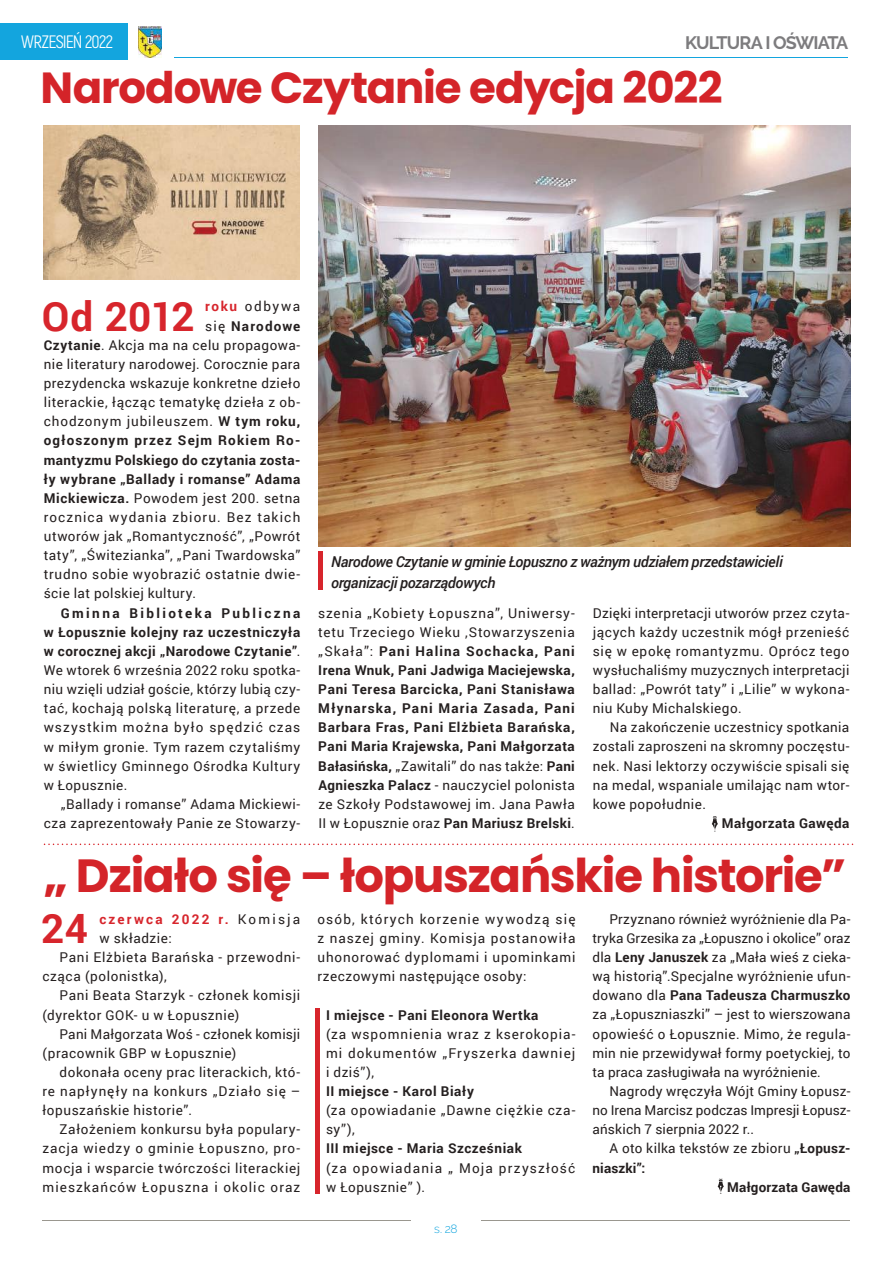
<style>
.page{position:relative;width:893px;height:1263px;background:#fff}
.page>*{position:absolute;margin:0;border:0;box-sizing:border-box;transform-origin:0 0}
.t1{font:700 46.5px "Poppins";letter-spacing:-.025em;color:#d42429}
.t2{font:700 43.5px "Poppins";letter-spacing:-.025em;color:#d42429}
.t3{font:700 40.35px "Roboto";letter-spacing:.005em;color:#d7252c}
.t4{font:700 18px "Raleway";letter-spacing:-.06em;color:#7d7c7e}
.t5{font:18px "Akrobat";letter-spacing:-.045em;color:#fff}
.t6{font:italic 500 15px/21px "Roboto";letter-spacing:-.02em;color:#241f1f}
.t7{font:13.5px/19.2px "Roboto";letter-spacing:.04em;color:#241f1f;text-align:justify}
.t8{font:700 13.5px/19.2px "Roboto";letter-spacing:.04em;color:#241f1f;text-align:justify}
.t9{font:13.5px "Roboto";letter-spacing:.02em;color:#241f1f}
.t10{font:13.5px "Roboto";letter-spacing:.065em;color:#241f1f}
.t11{font:13.5px "Roboto";letter-spacing:.08em;color:#241f1f}
.t12{font:13.5px/19.2px "Roboto";letter-spacing:.085em;color:#241f1f}
.t13{font:700 13.5px "Roboto";letter-spacing:.085em;color:#241f1f}
.t14{font:13.5px/19.2px "Roboto";letter-spacing:.06em;color:#241f1f}
.t15{font:13.5px "Roboto";letter-spacing:.07em;color:#241f1f}
.t16{font:700 13.5px "Roboto";letter-spacing:.165em;color:#d7252c}
.t17{font:700 13.5px "Roboto";letter-spacing:.015em;color:#241f1f}
.t18{font:700 13.5px "Roboto";letter-spacing:.01em;color:#241f1f}
.t19{font:300 12px "Raleway";color:#13a5de}
.s1{font-weight:700;color:#d7252c}
.s2{font-weight:400}
.s3{font-weight:700}
.s4{font-weight:400;color:#241f1f}
</style>
<div class="page">
<img style="left:138px;top:26px;width:24px;height:31px">
<div style="left:0;top:23px;width:128px;height:37px;background:#13a5de"></div>
<hr style="left:174px;top:57px;width:674px;height:1px;background:#13a5de">
<hr style="left:43px;top:1221px;width:368px;height:1px;background:#9a978f">
<hr style="left:481px;top:1221px;width:368px;height:1px;background:#9a978f">
<svg style="left:712px;top:816px;width:6px;height:16px"></svg>
<img style="left:318px;top:126px;width:533px;height:420px">
<img style="left:43px;top:126px;width:257px;height:154px">
<hr style="left:318px;top:551px;width:4px;height:39px;background:#d7252c">
<svg style="left:44px;top:843px;width:809px;height:2px"></svg>
<div style="left:315px;top:1008px;width:5px;height:186px;background:#d7252c"></div>
<svg style="left:718px;top:1178px;width:6px;height:16px"></svg>
<h3 class="t5" style="left:21px;top:31px;width:93px">WRZESIEŃ 2022</h3>
<h3 class="t4" style="left:685px;top:32px;width:165px">KULTURA I OŚWIATA</h3>
<h2 class="t2" style="left:41px;top:63px;width:683px">Narodowe Czytanie edycja 2022</h2>
<h3 class="t3" style="left:42px;top:288px;width:154px">Od 2012</h3>
<p class="t7" style="left:205px;top:297px;width:97px"><span class="s1">roku</span> odbywa</p>
<p class="t13" style="left:205px;top:316px;width:97px"><span class="s2">się</span> Narodowe</p>
<p class="t7" style="left:44px;top:335px;width:258px"><span class="s3">Czytanie</span>. Akcja ma na celu propagowa-</p>
<p class="t7" style="left:44px;top:354px;width:258px">nie literatury narodowej. Corocznie para</p>
<p class="t7" style="left:44px;top:373px;width:258px">prezydencka wskazuje konkretne dzieło</p>
<p class="t7" style="left:44px;top:392px;width:258px">literackie, łącząc tematykę dzieła z ob-</p>
<p class="t10" style="left:44px;top:412px;width:258px">chodzonym jubileuszem. <span class="s3">W tym roku,</span></p>
<p class="t13" style="left:44px;top:431px;width:258px">ogłoszonym przez Sejm Rokiem Ro-</p>
<p class="t8" style="left:44px;top:450px;width:258px">mantyzmu Polskiego do czytania zosta-</p>
<p class="t8" style="left:44px;top:469px;width:258px">ły wybrane „Ballady i romanse” Adama</p>
<p class="t7" style="left:44px;top:488px;width:258px"><span class="s3">Mickiewicza.</span> Powodem jest 200. setna</p>
<p class="t11" style="left:44px;top:508px;width:258px">rocznica wydania zbioru. Bez takich</p>
<p class="t7" style="left:44px;top:526px;width:258px">utworów jak „Romantyczność”, „Powrót</p>
<p class="t7" style="left:44px;top:545px;width:258px">taty”, „Świtezianka”, „Pani Twardowska”</p>
<p class="t7" style="left:44px;top:564px;width:258px">trudno sobie wyobrazić ostatnie dwie-</p>
<p class="t7" style="left:44px;top:583px;width:154px">ście lat polskiej kultury.</p>
<p class="t7" style="left:44px;top:603px;width:258px;text-indent:17px"><span class="s3">Gminna Biblioteka Publiczna w Łopusznie kolejny raz uczestniczyła w corocznej akcji „Narodowe Czytanie”</span>.<br>We wtorek 6 września 2022 roku spotka&shy;niu wzięli udział goście, którzy lubią czy&shy;tać, kochają polską literaturę, a przede wszystkim można było spędzić czas w miłym gronie. Tym razem czytaliśmy w świetlicy Gminnego Ośrodka Kultury w Łopusznie.</p>
<p class="t7" style="left:44px;top:794px;width:258px;text-align:right">„Ballady i romanse” Adama Mickiewi&shy;cza zaprezentowały Panie ze Stowarzy-</p>
<p class="t6" style="left:331px;top:551px;width:453px">Narodowe Czytanie w gminie Łopuszno z ważnym udziałem przedstawicieli organizacji pozarządowych</p>
<p class="t8" style="left:318px;top:603px;width:258px"><span class="s2">szenia „Kobiety Łopuszna”, Uniwersy&shy;tetu Trzeciego Wieku ,Stowarzyszenia „Skała”:</span> Pani Halina Sochacka, Pani Irena Wnuk, Pani Jadwiga Maciejewska, Pani Teresa Barcicka, Pani Stanisława Młynarska, Pani Maria Zasada, Pani Barbara Fras, Pani Elżbieta Barańska, Pani Maria Krajewska, Pani Małgorzata Bałasińska, <span class="s2">„Zawitali” do nas także:</span> Pani Agnieszka Palacz <span class="s2">- nauczyciel polonista ze Szkoły Podstawowej im. Jana Pawła II w Łopusznie oraz</span> Pan Mariusz Brelski<span class="s2">.</span></p>
<p class="t7" style="left:593px;top:603px;width:258px">Dzięki interpretacji utworów przez czyta&shy;jących każdy uczestnik mógł przenieść się w epokę romantyzmu. Oprócz tego wysłuchaliśmy muzycznych interpretacji ballad: „Powrót taty” i „Lilie” w wykona&shy;niu Kuby Michalskiego.</p>
<p class="t7" style="left:593px;top:717px;width:258px;text-indent:17px">Na zakończenie uczestnicy spotkania zostali zaproszeni na skromny poczęstu&shy;nek. Nasi lektorzy oczywiście spisali się na medal, wspaniale umilając nam wtor&shy;kowe popołudnie.</p>
<p class="t8" style="left:722px;top:813px;width:129px">Małgorzata Gawęda</p>
<h1 class="t1" style="left:44px;top:848px;width:804px">„ Działo się – łopuszańskie historie”</h1>
<h3 class="t3" style="left:41px;top:900px;width:48px">24</h3>
<p class="t16" style="left:99px;top:909px;width:202px">czerwca 2022 r. <span class="s4">Komisja</span></p>
<p class="t7" style="left:592px;top:909px;width:259px;text-indent:17px">Przyznano również wyróżnienie dla Pa&shy;tryka Grzesika za „Łopuszno i okolice” oraz dla <span class="s3">Leny Januszek</span> za „Mała wieś z cieka&shy;wą historią”.Specjalne wyróżnienie ufun&shy;dowano dla <span class="s3">Pana Tadeusza Charmuszko </span>za „Łopuszniaszki” – jest to wierszowana opowieść o Łopusznie. Mimo, że regula&shy;min nie przewidywał formy poetyckiej, to ta praca zasługiwała na wyróżnienie.</p>
<p class="t7" style="left:592px;top:1081px;width:259px;text-indent:17px">Nagrody wręczyła Wójt Gminy Łopusz&shy;no Irena Marcisz podczas Impresji Łopusz&shy;ańskich 7 sierpnia 2022 r..</p>
<p class="t9" style="left:609px;top:1139px;width:242px">A oto kilka tekstów ze zbioru <span class="s3">„Łopusz-</span></p>
<p class="t18" style="left:592px;top:1158px;width:54px">niaszki”:</p>
<p class="t17" style="left:727px;top:1177px;width:125px">Małgorzata Gawęda</p>
<p class="t7" style="left:317px;top:909px;width:259px">osób, których korzenie wywodzą się z naszej gminy. Komisja postanowiła uhonorować dyplomami i upominkami rzeczowymi następujące osoby:</p>
<p class="t8" style="left:326px;top:1004px;width:214px">I miejsce - Pani Eleonora Wertka</p>
<p class="t7" style="left:326px;top:1024px;width:251px">(za wspomnienia wraz z kserokopia&shy;mi dokumentów „Fryszerka dawniej i dziś”),</p>
<p class="t8" style="left:326px;top:1081px;width:149px">II miejsce - Karol Biały</p>
<p class="t14" style="left:326px;top:1100px;width:251px">(za opowiadanie „Dawne ciężkie cza&shy;sy”),</p>
<p class="t8" style="left:326px;top:1138px;width:197px">III miejsce - Maria Szcześniak</p>
<p class="t12" style="left:326px;top:1158px;width:251px">(za opowiadania „ Moja przyszłość w Łopusznie” ).</p>
<p class="t7" style="left:99px;top:928px;width:74px">w składzie:</p>
<p class="t7" style="left:60px;top:947px;width:242px">Pani Elżbieta Barańska - przewodni-</p>
<p class="t7" style="left:43px;top:966px;width:126px">cząca (polonistka),</p>
<p class="t7" style="left:60px;top:985px;width:242px">Pani Beata Starzyk - członek komisji</p>
<p class="t7" style="left:43px;top:1004px;width:198px">(dyrektor GOK- u w Łopusznie)</p>
<p class="t9" style="left:60px;top:1024px;width:242px">Pani Małgorzata Woś - członek komisji</p>
<p class="t7" style="left:43px;top:1043px;width:195px">(pracownik GBP w Łopusznie)</p>
<p class="t7" style="left:60px;top:1062px;width:242px">dokonała oceny prac literackich, któ-</p>
<p class="t15" style="left:43px;top:1082px;width:259px">re napłynęły na konkurs „Działo się –</p>
<p class="t7" style="left:43px;top:1100px;width:151px">łopuszańskie historie”.</p>
<p class="t7" style="left:60px;top:1119px;width:242px">Założeniem konkursu była populary-</p>
<p class="t10" style="left:43px;top:1139px;width:259px">zacja wiedzy o gminie Łopuszno, pro-</p>
<p class="t7" style="left:43px;top:1158px;width:259px">mocja i wsparcie twórczości literackiej</p>
<p class="t11" style="left:43px;top:1177px;width:259px">mieszkańców Łopuszna i okolic oraz</p>
<p class="t19" style="left:434px;top:1221px;width:25px">s. 28</p>
</div>
